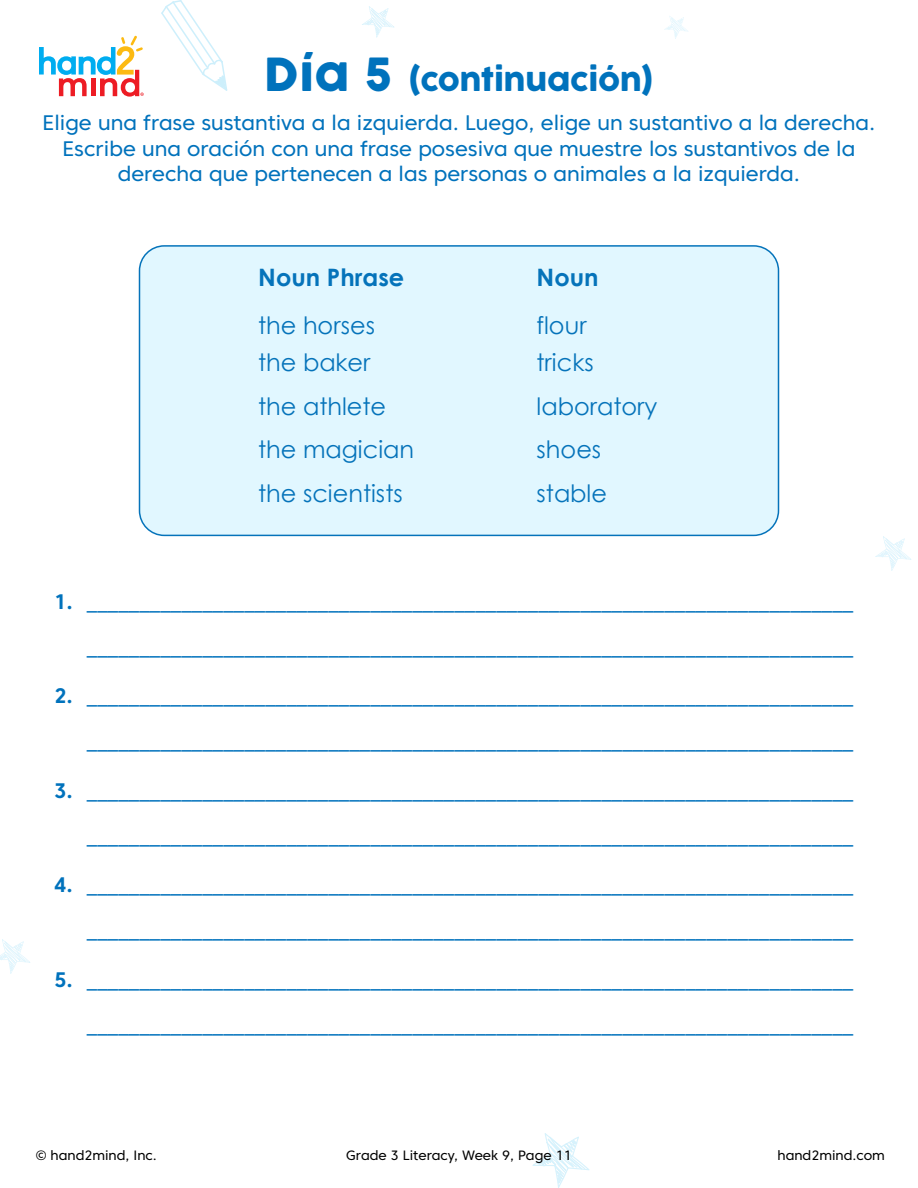
<style>
.page{position:relative;width:918px;height:1188px;background:#fff}
.page>*{position:absolute;margin:0;border:0;box-sizing:border-box;transform-origin:0 0}
.t1{font:30px "Cocogoose Pro";color:#0072bc}
.t2{font:24px/43.5px "Century Gothic";color:#0573ba}
.t3{font:700 24px "Century Gothic";color:#0573ba}
.t4{font:21px/45px "Core Sans C 45";color:#0072bc;text-align:right}
.t5{font:13.5px "Core Sans C 45";color:#000}
.s1{font-size:45px}
.s2{font-family:"Core Sans C 65";font-weight:700}
</style>
<div class="page">
<svg style="left:362px;top:6px;width:32px;height:32px"></svg>
<svg style="left:161px;top:0;width:66px;height:91px"></svg>
<svg style="left:0;top:939px;width:30px;height:35px"></svg>
<svg style="left:875px;top:536px;width:36px;height:35px"></svg>
<svg style="left:532px;top:1133px;width:58px;height:55px"></svg>
<svg style="left:664px;top:16px;width:24px;height:23px"></svg>
<svg style="left:39px;top:36px;width:105px;height:61px"></svg>
<div style="left:140px;top:246px;width:638px;height:289px;background:#e1f7ff;border-radius:25px"></div>
<div style="left:139px;top:245px;width:640px;height:291px;border:2px solid #0573ba;border-radius:25px"></div>
<h1 class="t1" style="left:264px;top:60px;width:391px"><span class="s1">Día 5</span> (continuación)</h1>
<p class="t4" style="left:43px;top:110px;width:834px;line-height:25.5px;text-align:center">Elige una frase sustantiva a la izquierda. Luego, elige un sustantivo a la derecha.<br>Escribe una oración con una frase posesiva que muestre los sustantivos de la derecha que pertenecen a las personas o animales a la izquierda.</p>
<p class="t3" style="left:258px;top:259px;width:148px">Noun Phrase</p>
<p class="t2" style="left:258px;top:306px;width:118px;line-height:37.5px">the horses the baker</p>
<p class="t2" style="left:258px;top:384px;width:158px">the athlete the magician the scientists</p>
<p class="t3" style="left:537px;top:259px;width:64px">Noun</p>
<p class="t2" style="left:537px;top:306px;width:59px;line-height:37.5px">flour tricks</p>
<p class="t2" style="left:537px;top:384px;width:122px">laboratory shoes stable</p>
<p class="t4" style="left:54px;top:579px;width:801px"><span class="s2">1.</span> _________________________________________________________________________ _________________________________________________________________________</p>
<p class="t4" style="left:54px;top:673px;width:801px"><span class="s2">2.</span> _________________________________________________________________________ _________________________________________________________________________</p>
<p class="t4" style="left:54px;top:768px;width:801px"><span class="s2">3.</span> _________________________________________________________________________ _________________________________________________________________________</p>
<p class="t4" style="left:54px;top:862px;width:801px"><span class="s2">4.</span> _________________________________________________________________________ _________________________________________________________________________</p>
<p class="t4" style="left:54px;top:957px;width:801px"><span class="s2">5.</span> _________________________________________________________________________ _________________________________________________________________________</p>
<p class="t5" style="left:36px;top:1147px;width:123px">© hand2mind, Inc.</p>
<p class="t5" style="left:346px;top:1147px;width:227px">Grade 3 Literacy, Week 9, Page 11</p>
<p class="t5" style="left:778px;top:1147px;width:109px">hand2mind.com</p>
</div>
